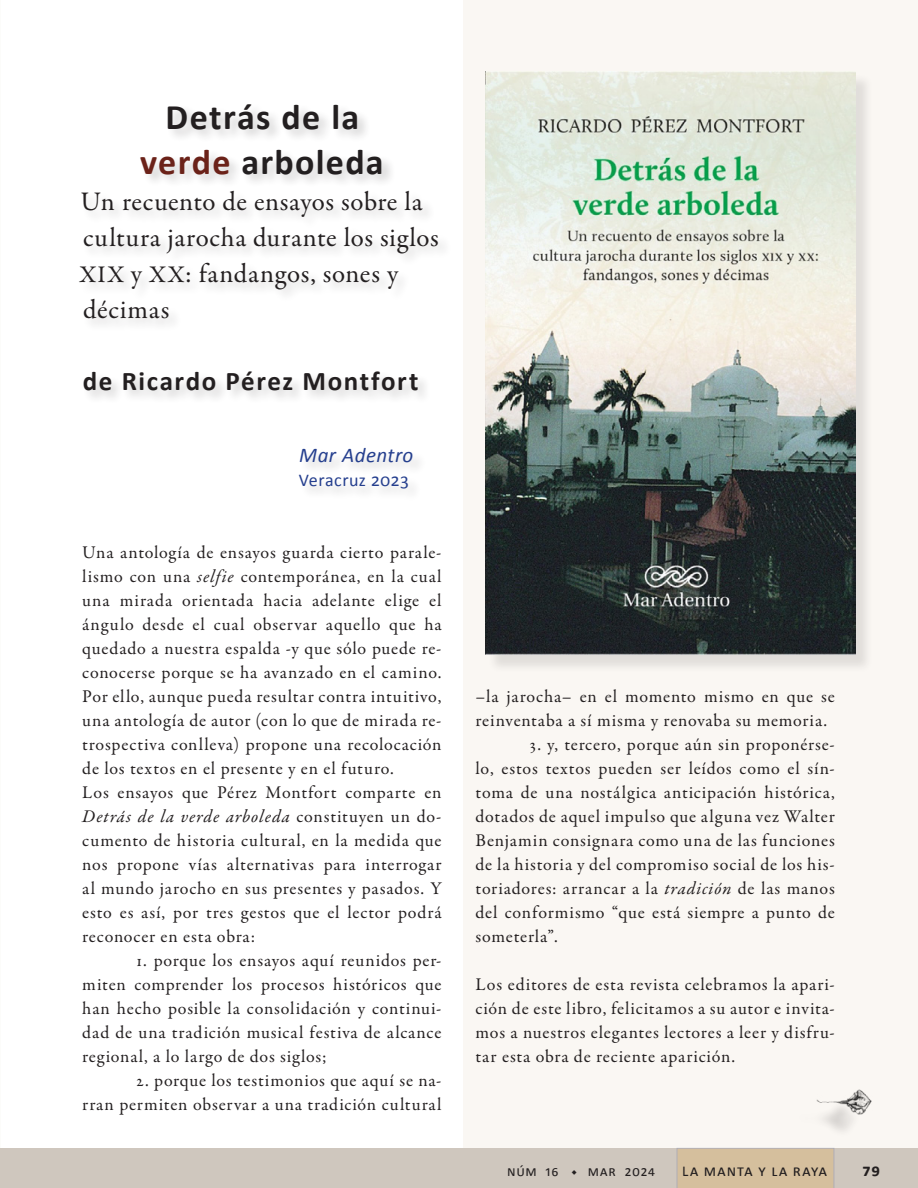
<style>
.page{position:relative;width:918px;height:1188px;background:#fff}
.page>*{position:absolute;margin:0;border:0;box-sizing:border-box;transform-origin:0 0}
.t1{font:700 36px/45px "Calibri";letter-spacing:.035em;color:#231f20;text-align:center}
.t2{font:27px/36px "Garamond Premr Pro";letter-spacing:.02em;color:#231f20}
.t3{font:700 27px "Calibri";letter-spacing:.055em;color:#231f20}
.t4{font:italic 21px "Calibri";letter-spacing:.02em;color:#253f8e}
.t5{font:18px/24px "Garamond Premr Pro";letter-spacing:.045em;color:#231f20;text-align:justify}
.t6{font:18px "Calibri";letter-spacing:.01em;color:#253f8e}
.t7{font:700 18px "Calibri";color:#231f20}
.t8{font:16.5px "Calibri";letter-spacing:.07em;color:#231f20}
.t9{font:15px "Calibri";letter-spacing:.05em;color:#231f20}
.s1{color:#6b2219}
.s2{font-size:24px}
.s3{font-style:italic}
.s4{font-family:"Garamond Premr Pro"}
.s5{font-size:15px}
</style>
<div class="page">
<div style="left:0;top:1148px;width:918px;height:40px;background:#cfc7be"></div>
<div style="left:677px;top:1148px;width:157px;height:40px;background:#d5bf9d"></div>
<hr style="left:0;top:0;width:1px;height:1148px;background:#e8e9db">
<div style="left:463px;top:0;width:455px;height:1148px;background:#faf7f3"></div>
<div style="left:795px;top:1099px;width:66px;height:39px;background:#231f20;opacity:.39"></div>
<img style="left:816px;top:1089px;width:56px;height:26px">
<div style="left:487px;top:73px;width:386px;height:601px;background:#231f20;opacity:.12"></div>
<img style="left:485px;top:71px;width:370px;height:584px">
<div style="left:78px;top:103px;width:374px;height:399px;background:#231f20;opacity:.2"></div>
<h1 class="t1" style="left:140px;top:93px;width:245px">Detrás de la <span class="s1">verde</span> arboleda</h1>
<h2 class="t2" style="left:80px;top:184px;width:361px">Un recuento de ensayos sobre la cultura jarocha durante los siglos<br><span class="s2">XIX</span> y <span class="s2">XX</span>: fandangos, sones y décimas</h2>
<h2 class="t3" style="left:83px;top:362px;width:337px">de Ricardo Pérez Montfort</h2>
<p class="t4" style="left:299px;top:441px;width:116px">Mar Adentro</p>
<p class="t6" style="left:299px;top:468px;width:111px">Veracruz 2023</p>
<p class="t5" style="left:82px;top:541px;width:361px;text-align:left">Una antología de ensayos guarda cierto parale&shy;lismo con una <span class="s3">selfie</span> contemporánea, en la cual una mirada orientada hacia adelante elige el ángulo desde el cual observar aquello que ha quedado a nuestra espalda -y que sólo puede re&shy;conocerse porque se ha avanzado en el camino.<br>Por ello, aunque pueda resultar contra intuitivo, una antología de autor (con lo que de mirada re&shy;trospectiva conlleva) propone una recolocación de los textos en el presente y en el futuro.<br>Los ensayos que Pérez Montfort comparte en <span class="s3">Detrás de la verde arboleda</span> constituyen un do&shy;cumento de historia cultural, en la medida que nos propone vías alternativas para interrogar al mundo jarocho en sus presentes y pasados. Y esto es así, por tres gestos que el lector podrá reconocer en esta obra:</p>
<p class="t5" style="left:82px;top:949px;width:361px;text-indent:54px">1. porque los ensayos aquí reunidos per&shy;miten comprender los procesos históricos que han hecho posible la consolidación y continui&shy;dad de una tradición musical festiva de alcance regional, a lo largo de dos siglos;</p>
<p class="t5" style="left:82px;top:1069px;width:361px;text-align:right">2. porque los testimonios que aquí se na-<br>rran permiten observar a una tradición cultural</p>
<p class="t5" style="left:476px;top:685px;width:361px">–la jarocha– en el momento mismo en que se reinventaba a sí misma y renovaba su memoria.</p>
<p class="t5" style="left:476px;top:733px;width:361px;text-indent:54px">3. y, tercero, porque aún sin proponérse&shy;lo, estos textos pueden ser leídos como el sín&shy;toma de una nostálgica anticipación histórica, dotados de aquel impulso que alguna vez Walter Benjamin consignara como una de las funciones de la historia y del compromiso social de los his&shy;toriadores: arrancar a la <span class="s3">tradición</span> de las manos del conformismo “que está siempre a punto de someterla”.</p>
<p class="t5" style="left:476px;top:973px;width:361px">Los editores de esta revista celebramos la apari&shy;ción de este libro, felicitamos a su autor e invita&shy;mos a nuestros elegantes lectores a leer y disfru&shy;tar esta obra de reciente aparición.</p>
<p class="t9" style="left:507px;top:1160px;width:149px">núm 16 <span class="s4">◆</span> mar 2024</p>
<p class="t8" style="left:682px;top:1159px;width:146px"><span class="s5">L</span>a manta y la raya</p>
<p class="t7" style="left:863px;top:1157px;width:19px">79</p>
</div>
